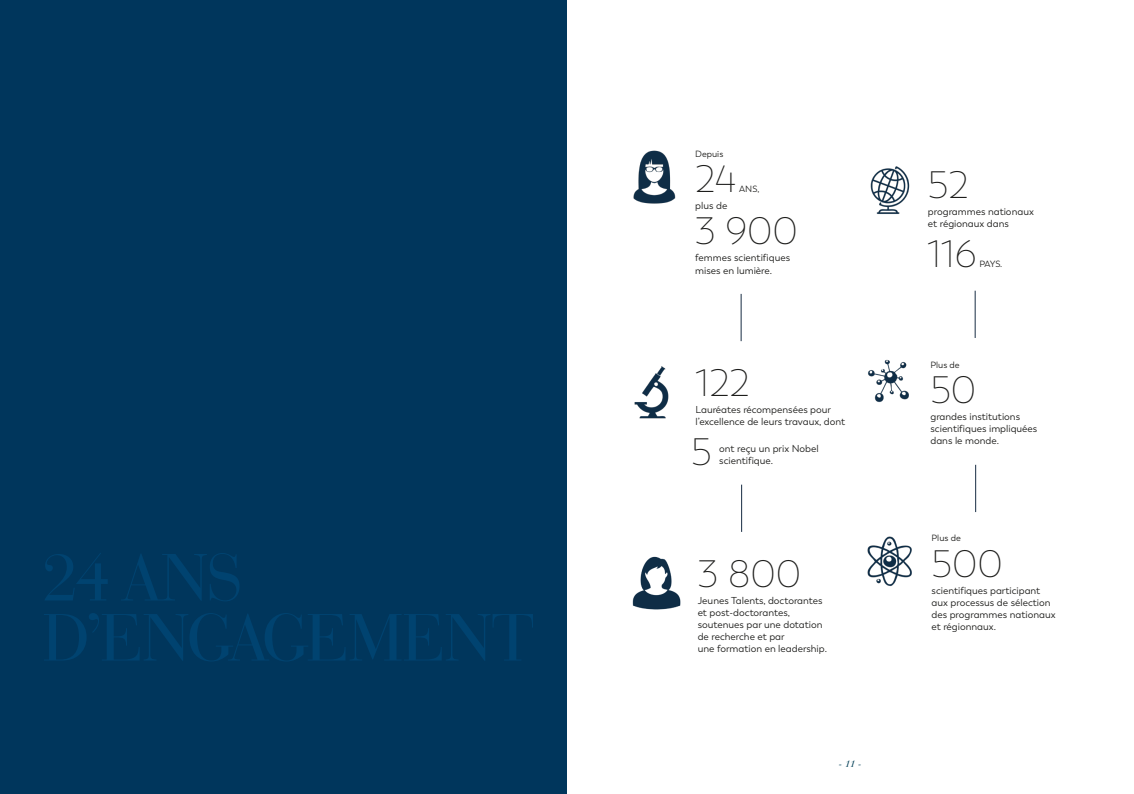
<style>
.page{position:relative;width:1134px;height:794px;background:#fff}
.page>*{position:absolute;margin:0;border:0;box-sizing:border-box;transform-origin:0 0}
.t1{font:200 38px "Trenda";color:#1d1d1b}
.t2{font:10px/12px "Trenda";color:#1d1d1b}
.t3{font:italic 10px "Bauer Bodoni BT";color:#064259}
.t4{font:9px "Trenda";color:#1d1d1b}
</style>
<div class="page">
<div style="left:0;top:0;width:567px;height:794px;background:#00365c"></div>
<img style="left:634px;top:366px;width:35px;height:53px">
<img style="left:870px;top:166px;width:40px;height:48px">
<img style="left:867px;top:536px;width:45px;height:51px">
<img style="left:633px;top:150px;width:43px;height:54px">
<img style="left:868px;top:359px;width:41px;height:43px">
<img style="left:633px;top:556px;width:48px;height:54px">
<hr style="left:741px;top:294px;width:1px;height:47px;background:#172c43">
<hr style="left:741px;top:484px;width:1px;height:48px;background:#172c43">
<hr style="left:975px;top:465px;width:1px;height:47px;background:#172c43">
<hr style="left:975px;top:291px;width:1px;height:47px;background:#172c43">
<p class="t4" style="left:695px;top:149px;width:30px">Depuis</p>
<h1 class="t1" style="left:695px;top:158px;width:42px">24</h1>
<p class="t4" style="left:739px;top:184px;width:22px">ANS,</p>
<p class="t2" style="left:695px;top:200px;width:34px">plus de</p>
<h1 class="t1" style="left:695px;top:210px;width:104px">3 900</h1>
<p class="t2" style="left:695px;top:252px;width:96px">femmes scientifiques mises en lumière.</p>
<h1 class="t1" style="left:695px;top:361px;width:56px">122</h1>
<p class="t2" style="left:695px;top:404px;width:151px">Lauréates récompensées pour l’excellence de leurs travaux, dont</p>
<p class="t2" style="left:719px;top:442px;width:101px">ont reçu un prix Nobel scientifique.</p>
<h1 class="t1" style="left:691px;top:430px;width:22px">5</h1>
<h1 class="t1" style="left:698px;top:552px;width:105px">3 800</h1>
<p class="t2" style="left:698px;top:594px;width:131px">Jeunes Talents, doctorantes et post-doctorantes, soutenues par une dotation de recherche et par<br>une formation en leadership.</p>
<p class="t3" style="left:839px;top:757px;width:25px">- 11 -</p>
<h1 class="t1" style="left:928px;top:163px;width:42px">52</h1>
<p class="t2" style="left:928px;top:206px;width:107px">programmes nationaux et régionaux dans</p>
<h1 class="t1" style="left:927px;top:232px;width:51px">116</h1>
<p class="t4" style="left:979px;top:258px;width:24px">PAYS.</p>
<p class="t4" style="left:930px;top:359px;width:31px">Plus de</p>
<h1 class="t1" style="left:930px;top:368px;width:47px">50</h1>
<p class="t2" style="left:930px;top:410px;width:108px">grandes institutions scientifiques impliquées dans le monde.</p>
<p class="t4" style="left:931px;top:533px;width:31px">Plus de</p>
<h1 class="t1" style="left:931px;top:542px;width:73px">500</h1>
<p class="t2" style="left:931px;top:584px;width:126px">scientifiques participant aux processus de sélection des programmes nationaux et régionnaux.</p>
</div>
